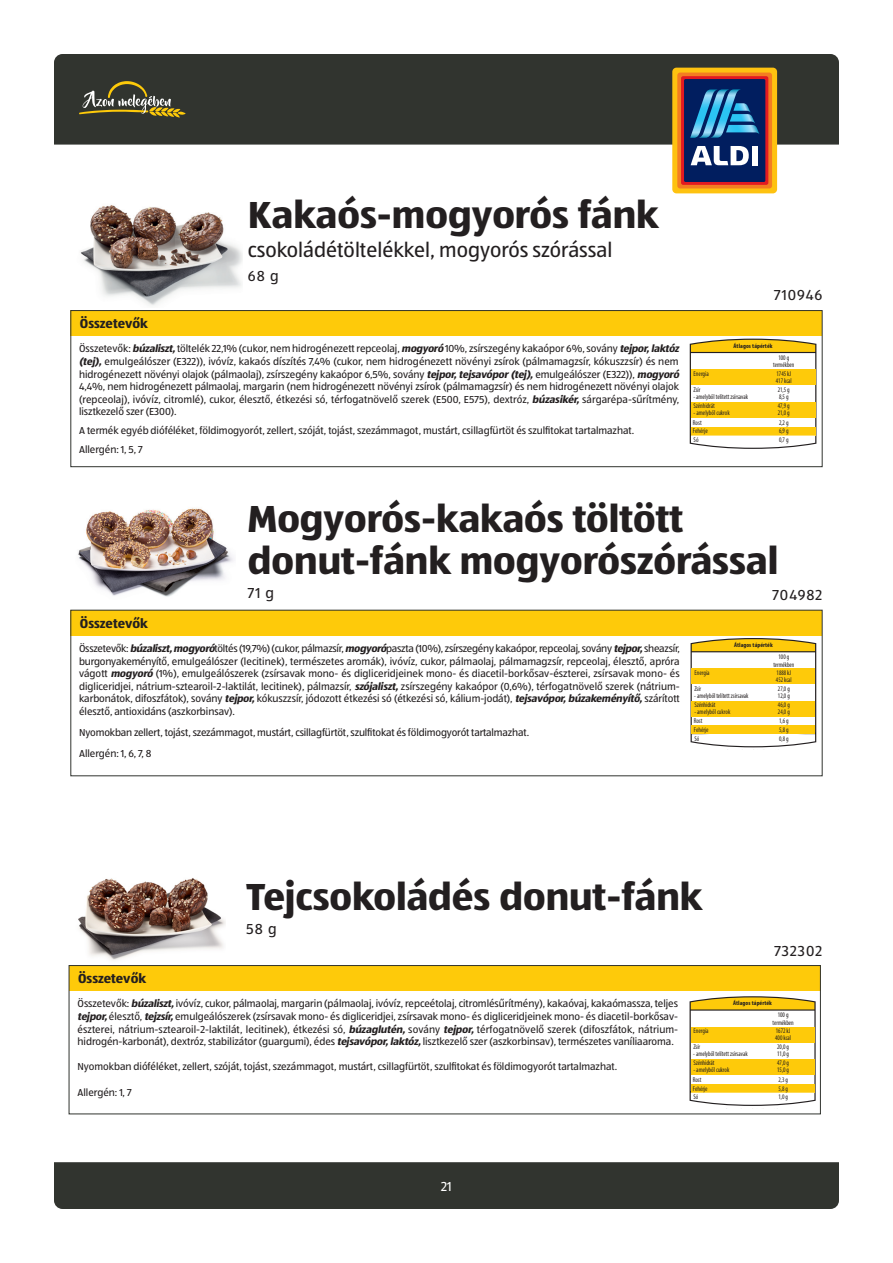
<style>
.page{position:relative;width:893px;height:1263px;background:#fff}
.page>*{position:absolute;margin:0;border:0;box-sizing:border-box;transform-origin:0 0}
.t1{font:700 39px/42px "ALDISUEDOT";color:#231f20}
.t2{font:21px "ALDISUEDOT";color:#231f20}
.cikkszam{font:15px "ALDISUEDOT";letter-spacing:.07em;color:#231f20}
.t3{font:700 13.5px "ALDISUEDOT";color:#231f20}
.t4{font:13.5px "ALDISUEDOT";color:#fff}
.Default{font:10.5px/12.6px "ALDISUEDOT";letter-spacing:-.005em;color:#231f20;text-align:justify}
.t5{font:condensed 7.05px/7.1px "Myriad Pro";color:#231f20;scale:.9 1}
.t6{font:condensed 7.05px/8.6px "Myriad Pro";color:#231f20;scale:.94 1}
.t7{font:condensed 7.05px/9px "Myriad Pro";color:#231f20;scale:.92 1}
.t8{font:condensed 6.9px/7.1px "Myriad Pro";color:#231f20;scale:.9 1}
.t9{font:condensed 6.9px/8.6px "Myriad Pro";color:#231f20;scale:.94 1}
.t10{font:condensed 6.9px/8.9px "Myriad Pro";color:#231f20;scale:.92 1}
.t11{font:700 condensed 6.3px "Myriad Pro";letter-spacing:.01em;color:#231f20;scale:1.05 1}
.t12{font:700 condensed 6.15px "Myriad Pro";letter-spacing:.01em;color:#231f20;scale:1.05 1}
.s1{font-weight:700;font-style:italic}
</style>
<div class="page">
<div style="left:54px;top:1162px;width:785px;height:47px;background:#31342f"></div>
<div style="left:54px;top:54px;width:785px;height:91px;background:#31342f"></div>
<div style="left:672px;top:68px;width:105px;height:125px;background:#fec210;border-radius:4px"></div>
<div style="left:677px;top:73px;width:95px;height:115px;background:#f47d21;border-radius:3px"></div>
<div style="left:681px;top:76px;width:87px;height:109px;background:#e21a21;border-radius:2px"></div>
<div style="left:684px;top:79px;width:81px;height:103px;background:#011e5f;border-radius:2px"></div>
<div style="left:752px;top:146px;width:6px;height:19px;background:#fff"></div>
<svg style="left:691px;top:146px;width:58px;height:19px"></svg>
<svg style="left:690px;top:89px;width:69px;height:49px"></svg>
<svg style="left:79px;top:81px;width:107px;height:37px;background:#5b573e"></svg>
<div style="left:71px;top:610px;width:751px;height:25px;background:#feca0a"></div>
<svg style="left:691px;top:638px;width:125px;height:109px"></svg>
<img style="left:78px;top:508px;width:156px;height:89px">
<img style="left:172px;top:508px;width:20px;height:19px">
<div style="left:69px;top:965px;width:752px;height:26px;background:#feca0a"></div>
<div style="left:69px;top:965px;width:752px;height:149px;border:1px solid #31342f"></div>
<svg style="left:690px;top:996px;width:126px;height:110px"></svg>
<img style="left:78px;top:878px;width:147px;height:82px">
<svg style="left:690px;top:339px;width:126px;height:110px"></svg>
<img style="left:80px;top:205px;width:163px;height:101px">
<div style="left:71px;top:310px;width:751px;height:26px;background:#feca0a"></div>
<div style="left:71px;top:310px;width:751px;height:157px;border:1px solid #31342f"></div>
<p class="t3" style="left:80px;top:315px;width:70px">Összetevők</p>
<p class="t1" style="left:248px;top:193px;width:412px">Kakaós-mogyorós fánk</p>
<p class="t2" style="left:248px;top:236px;width:366px">csokoládétöltelékkel, mogyorós szórással</p>
<p class="cikkszam" style="left:248px;top:266px;width:32px">68 g</p>
<p class="Default" style="left:79px;top:342px;width:604px;text-align:left">Összetevők: <span class="s1">búzaliszt,</span>töltelék 22,1% (cukor, nem hidrogénezett repceolaj, <span class="s1">mogyoró</span> 10%, zsírszegény kakaópor 6%, sovány <span class="s1">tejpor,laktóz (tej),</span>emulgeálószer (E322)), ivóvíz, kakaós díszítés 7,4% (cukor, nem hidrogénezett növényi zsírok (pálmamagzsír, kókuszzsír) és nem hidrogénezett növényi olajok (pálmaolaj), zsírszegény kakaópor 6,5%, sovány <span class="s1">tejpor,tejsavópor(tej),</span>emulgeálószer (E322)), <span class="s1">mogyoró </span>4,4%, nem hidrogénezett pálmaolaj, margarin (nem hidrogénezett növényi zsírok (pálmamagzsír) és nem hidrogénezett növényi olajok (repceolaj), ivóvíz, citromlé), cukor, élesztő, étkezési só, térfogatnövelő szerek (E500, E575), dextróz, <span class="s1">búzasikér,</span>sárgarépa-sűrítmény, lisztkezelő szer (E300).</p>
<p class="Default" style="left:79px;top:424px;width:557px">A termék egyéb dióféléket, földimogyorót, zellert, szóját, tojást, szezámmagot, mustárt, csillagfürtöt és szulfitokat tartalmazhat.</p>
<p class="Default" style="left:79px;top:443px;width:65px">Allergén: 1, 5, 7</p>
<p class="cikkszam" style="left:774px;top:285px;width:50px">710946</p>
<p class="t11" style="left:733px;top:342px;width:39px">Átlagos tápérték</p>
<p class="t5" style="left:773px;top:354px;width:25px;line-height:7.5px;text-align:center">100 g termékben</p>
<p class="t5" style="left:776px;top:370px;width:19px">1745 kJ<br>417 kcal</p>
<p class="t5" style="left:778px;top:386px;width:15px">21,5 g<br>8,5 g</p>
<p class="t5" style="left:778px;top:402px;width:15px">47,9 g<br>21,0 g</p>
<p class="t5" style="left:779px;top:436px;width:12px">0,7 g</p>
<p class="t6" style="left:694px;top:369px;width:18px">Energia</p>
<p class="t6" style="left:694px;top:385px;width:9px">Zsír</p>
<p class="t7" style="left:693px;top:392px;width:61px">- amelyből telített zsírsavak<br>Szénhidrát</p>
<p class="t6" style="left:694px;top:408px;width:40px">- amelyből cukrok</p>
<p class="t6" style="left:693px;top:427px;width:17px">Fehérje<br>Só</p>
<p class="t6" style="left:693px;top:418px;width:11px">Rost</p>
<p class="t5" style="left:779px;top:419px;width:12px">2,2 g</p>
<p class="t5" style="left:779px;top:427px;width:12px">6,9 g</p>
<p class="t3" style="left:80px;top:614px;width:70px">Összetevők</p>
<p class="t1" style="left:248px;top:497px;width:532px">Mogyorós-kakaós töltött donut-fánk mogyorószórással</p>
<p class="cikkszam" style="left:248px;top:584px;width:28px">71 g</p>
<p class="cikkszam" style="left:772px;top:585px;width:52px">704982</p>
<p class="Default" style="left:79px;top:642px;width:602px">Összetevők: <span class="s1">búzaliszt,mogyoró</span>töltés (19,7%) (cukor, pálmazsír, <span class="s1">mogyoró</span>paszta (10%), zsírszegény kakaópor, repceolaj, sovány <span class="s1">tejpor,</span>sheazsír, burgonyakeményítő, emulgeálószer (lecitinek), természetes aromák), ivóvíz, cukor, pálmaolaj, pálmamagzsír, repceolaj, élesztő, apróra vágott <span class="s1">mogyoró</span> (1%), emulgeálószerek (zsírsavak mono- és digliceridjeinek mono- és diacetil-borkősav-észterei, zsírsavak mono- és digliceridjei, nátrium-sztearoil-2-laktilát, lecitinek), pálmazsír, <span class="s1">szójaliszt,</span>zsírszegény kakaópor (0,6%), térfogatnövelő szerek (nátrium&shy;karbonátok, difoszfátok), sovány <span class="s1">tejpor,</span>kókuszzsír, jódozott étkezési só (étkezési só, kálium-jodát), <span class="s1">tejsavópor,búzakeményítő,</span>szárított élesztő, antioxidáns (aszkorbinsav).</p>
<p class="Default" style="left:79px;top:726px;width:452px">Nyomokban zellert, tojást, szezámmagot, mustárt, csillagfürtöt, szulfitokat és földimogyorót tartalmazhat.</p>
<p class="Default" style="left:79px;top:747px;width:74px">Allergén: 1, 6, 7, 8</p>
<p class="t12" style="left:734px;top:641px;width:38px">Átlagos tápérték</p>
<p class="t8" style="left:773px;top:653px;width:25px;line-height:7.5px;text-align:center">100 g termékben</p>
<p class="t8" style="left:776px;top:669px;width:19px">1888 kJ<br>452 kcal</p>
<p class="t8" style="left:778px;top:685px;width:15px">27,0 g<br>12,0 g</p>
<p class="t8" style="left:778px;top:701px;width:15px">46,0 g<br>24,0 g</p>
<p class="t8" style="left:779px;top:735px;width:12px">0,8 g</p>
<p class="t9" style="left:694px;top:668px;width:18px">Energia</p>
<p class="t9" style="left:694px;top:684px;width:9px">Zsír</p>
<p class="t10" style="left:694px;top:691px;width:60px">- amelyből telített zsírsavak<br>Szénhidrát</p>
<p class="t9" style="left:694px;top:707px;width:40px">- amelyből cukrok</p>
<p class="t9" style="left:694px;top:725px;width:17px">Fehérje<br>Só</p>
<p class="t9" style="left:694px;top:716px;width:11px">Rost</p>
<p class="t8" style="left:779px;top:717px;width:12px">1,6 g</p>
<p class="t8" style="left:779px;top:726px;width:12px">5,8 g</p>
<p class="t3" style="left:78px;top:969px;width:70px">Összetevők</p>
<p class="t1" style="left:246px;top:874px;width:458px">Tejcsokoládés donut-fánk</p>
<p class="cikkszam" style="left:246px;top:919px;width:32px">58 g</p>
<p class="cikkszam" style="left:774px;top:941px;width:50px">732302</p>
<p class="Default" style="left:78px;top:997px;width:602px">Összetevők: <span class="s1">búzaliszt,</span>ivóvíz, cukor, pálmaolaj, margarin (pálmaolaj, ivóvíz, repceétolaj, citromlésűrítmény), kakaóvaj, kakaómassza, teljes <span class="s1">tejpor,</span>élesztő, <span class="s1">tejzsír,</span>emulgeálószerek (zsírsavak mono- és digliceridjei, zsírsavak mono- és digliceridjeinek mono- és diacetil-borkősav&shy;észterei, nátrium-sztearoil-2-laktilát, lecitinek), étkezési só, <span class="s1">búzaglutén,</span> sovány <span class="s1">tejpor,</span> térfogatnövelő szerek (difoszfátok, nátrium&shy;hidrogén-karbonát), dextróz, stabilizátor (guargumi), édes <span class="s1">tejsavópor,laktóz,</span>lisztkezelő szer (aszkorbinsav), természetes vaníliaaroma.</p>
<p class="Default" style="left:78px;top:1060px;width:541px">Nyomokban dióféléket, zellert, szóját, tojást, szezámmagot, mustárt, csillagfürtöt, szulfitokat és földimogyorót tartalmazhat.</p>
<p class="Default" style="left:78px;top:1085px;width:56px">Allergén: 1, 7</p>
<p class="t12" style="left:733px;top:999px;width:38px">Átlagos tápérték</p>
<p class="t8" style="left:773px;top:1011px;width:25px;line-height:7.5px;text-align:center">100 g termékben</p>
<p class="t8" style="left:775px;top:1027px;width:19px">1672 kJ<br>400 kcal</p>
<p class="t8" style="left:777px;top:1043px;width:15px">20,0 g<br>11,0 g</p>
<p class="t8" style="left:777px;top:1059px;width:15px">47,0 g<br>15,0 g</p>
<p class="t8" style="left:778px;top:1093px;width:12px">1,0 g</p>
<p class="t9" style="left:693px;top:1027px;width:18px">Energia</p>
<p class="t9" style="left:693px;top:1043px;width:9px">Zsír</p>
<p class="t10" style="left:693px;top:1049px;width:61px">- amelyből telített zsírsavak<br>Szénhidrát</p>
<p class="t9" style="left:693px;top:1066px;width:40px">- amelyből cukrok</p>
<p class="t9" style="left:693px;top:1084px;width:17px">Fehérje<br>Só</p>
<p class="t9" style="left:693px;top:1075px;width:11px">Rost</p>
<p class="t8" style="left:778px;top:1076px;width:12px">2,3 g</p>
<p class="t8" style="left:778px;top:1085px;width:12px">5,8 g</p>
<p class="t4" style="left:441px;top:1177px;width:12px">21</p>
</div>
